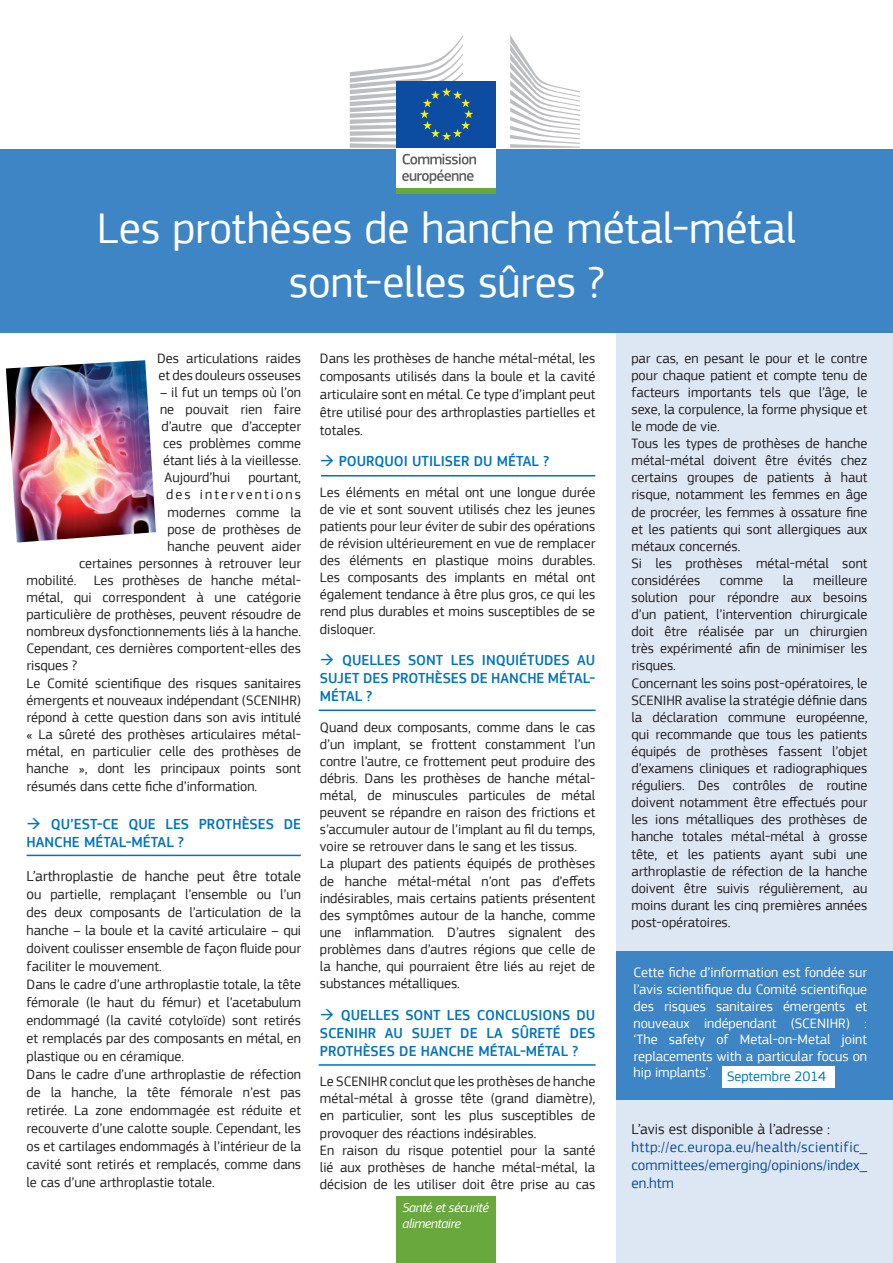
<style>
.page{position:relative;width:893px;height:1263px;background:#fff}
.page>*{position:absolute;margin:0;border:0;box-sizing:border-box;transform-origin:0 0}
.t1{font:45px/54px "EC Square Sans Pro";letter-spacing:-.005em;color:#fff;text-align:center}
.t2{font:500 15px/18px "EC Square Sans Pro";color:#0073bc}
.t3{font:15px/18px "EC Square Sans Pro";letter-spacing:.005em;color:#0d4da1;text-align:justify}
.t4{font:15px "EC Square Sans Pro";color:#231f20}
.t5{font:14.25px/17.1px "EC Square Sans Pro";color:#231f20}
.t6{font:14.25px/16.8px "EC Square Sans Pro";color:#fff;text-align:justify}
.t7{font:14.25px "EC Square Sans Pro";letter-spacing:.15em;color:#231f20}
.t8{font:italic 13.5px/16.2px "PF Square Sans Pro";letter-spacing:-.03em;color:#fff}
.s1{font-size:15px}
.s2{color:#0073bc}
</style>
<div class="page">
<div style="left:617px;top:333px;width:276px;height:930px;background:#dde7f4"></div>
<div style="left:0;top:149px;width:893px;height:184px;background:#3e85c5"></div>
<div style="left:397px;top:1196px;width:99px;height:67px;background:#68a83c"></div>
<div style="left:397px;top:146px;width:99px;height:44px;background:#fff"></div>
<div style="left:397px;top:81px;width:99px;height:67px;background:#0d4da1"></div>
<svg style="left:350px;top:35px;width:123px;height:113px"></svg>
<div style="left:397px;top:189px;width:99px;height:5px;background:#68a83c"></div>
<svg style="left:510px;top:35px;width:70px;height:113px"></svg>
<svg style="left:402px;top:154px;width:74px;height:30px"></svg>
<img style="left:6px;top:360px;width:150px;height:183px">
<div style="left:617px;top:951px;width:276px;height:149px;background:#3e85c5"></div>
<hr style="left:27px;top:855px;width:274px;height:1px;background:#0073bc">
<hr style="left:319px;top:709px;width:277px;height:2px;background:#0073bc">
<div style="left:722px;top:1066px;width:112px;height:21px;background:#fff"></div>
<hr style="left:321px;top:475px;width:274px;height:1px;background:#0073bc">
<hr style="left:319px;top:1064px;width:277px;height:2px;background:#0073bc">
<h1 class="t1" style="left:97px;top:201px;width:701px">Les prothèses de hanche métal-métal sont-elles sûres ?</h1>
<p class="t5" style="left:157px;top:349px;width:146px">Des articulations raides et des douleurs osseuses</p>
<p class="t5" style="left:160px;top:384px;width:142px">– il fut un temps où l’on</p>
<p class="t5" style="left:160px;top:401px;width:142px">ne pouvait rien faire</p>
<p class="t5" style="left:162px;top:418px;width:141px">d’autre que d’accepter</p>
<p class="t5" style="left:163px;top:435px;width:139px">ces problèmes comme</p>
<p class="t5" style="left:163px;top:452px;width:139px">étant liés à la vieillesse.</p>
<p class="t5" style="left:165px;top:469px;width:67px">Aujourd’hui</p>
<p class="t5" style="left:248px;top:469px;width:54px">pourtant,</p>
<p class="t7" style="left:166px;top:486px;width:136px">des interventions</p>
<p class="t5" style="left:168px;top:503px;width:135px">modernes comme la</p>
<p class="t5" style="left:168px;top:520px;width:135px">pose de prothèses de</p>
<p class="t5" style="left:168px;top:537px;width:135px">hanche peuvent aider</p>
<p class="t5" style="left:79px;top:555px;width:224px">certaines personnes à retrouver leur</p>
<p class="t5" style="left:27px;top:572px;width:276px">mobilité. Les prothèses de hanche métal-</p>
<p class="t5" style="left:27px;top:589px;width:276px">métal, qui correspondent à une catégorie</p>
<p class="t5" style="left:27px;top:606px;width:276px">particulière de prothèses, peuvent résoudre de</p>
<p class="t5" style="left:27px;top:623px;width:276px">nombreux dysfonctionnements liés à la hanche.</p>
<p class="t5" style="left:27px;top:640px;width:276px">Cependant, ces dernières comportent-elles des</p>
<p class="t5" style="left:27px;top:657px;width:52px">risques ?</p>
<p class="t5" style="left:27px;top:674px;width:276px">Le Comité scientifique des risques sanitaires</p>
<p class="t5" style="left:27px;top:691px;width:276px">émergents et nouveaux indépendant (SCENIHR)</p>
<p class="t5" style="left:27px;top:708px;width:276px">répond à cette question dans son avis intitulé</p>
<p class="t5" style="left:27px;top:726px;width:276px">« La sûreté des prothèses articulaires métal-</p>
<p class="t5" style="left:27px;top:743px;width:276px">métal, en particulier celle des prothèses de</p>
<p class="t5" style="left:27px;top:760px;width:276px">hanche », dont les principaux points sont</p>
<p class="t5" style="left:27px;top:778px;width:232px">résumés dans cette fiche d’information.</p>
<p class="t2" style="left:27px;top:815px;width:276px">→ QU’EST-CE QUE LES PROTHÈSES DE<br>HANCHE MÉTAL-MÉTAL ?</p>
<p class="t4" style="left:27px;top:867px;width:276px">L’arthroplastie de hanche peut être totale</p>
<p class="t5" style="left:27px;top:885px;width:276px;line-height:18px"><span class="s1">o</span>u partielle, remplaçant l’ensemble ou l’un des deux composants de l’articulation de la hanche – la boule et la cavité articulaire – qui doivent coulisser ensemble de façon fluide pour faciliter le mouvement.<br>Dans le cadre d’une arthroplastie totale, la tête fémorale (le haut du fémur) et l’acetabulum endommagé (la cavité cotyloïde) sont retirés et remplacés par des composants en métal, en plastique ou en céramique.<br>Dans le cadre d’une arthroplastie de réfection de la hanche, la tête fémorale n’est pas retirée. La zone endommagée est réduite et recouverte d’une calotte souple. Cependant, les os et cartilages endommagés à l’intérieur de la cavité sont retirés et remplacés, comme dans le cas d’une arthroplastie totale.</p>
<p class="t5" style="left:320px;top:349px;width:277px;line-height:18px;text-align:justify">Dans les prothèses de hanche métal-métal, les composants utilisés dans la boule et la cavité articulaire sont en métal. Ce type d’implant peut être utilisé pour des arthroplasties partielles et totales.</p>
<p class="t2" style="left:320px;top:452px;width:231px">→ POURQUOI UTILISER DU MÉTAL ?</p>
<p class="t5" style="left:320px;top:483px;width:277px;text-align:justify">Les éléments en métal ont une longue durée de vie et sont souvent utilisés chez les jeunes patients pour leur éviter de subir des opérations de révision ultérieurement en vue de remplacer des éléments en plastique moins durables.<br>Les composants des implants en métal ont également tendance à être plus gros, ce qui les rend plus durables et moins susceptibles de se disloquer.</p>
<p class="t2" style="left:320px;top:651px;width:277px;text-align:justify">→ QUELLES SONT LES INQUIÉTUDES AU SUJET DES PROTHÈSES DE HANCHE MÉTAL-MÉTAL ?</p>
<p class="t5" style="left:320px;top:718px;width:277px">Quand deux composants, comme dans le cas d’un implant, se frottent constamment l’un contre l’autre, ce frottement peut produire des débris. Dans les prothèses de hanche métal&shy;métal, de minuscules particules de métal peuvent se répandre en raison des frictions et s’accumuler autour de l’implant au fil du temps, voire se retrouver dans le sang et les tissus.<br>La plupart des patients équipés de prothèses de hanche métal-métal n’ont pas d’effets indésirables, mais certains patients présentent des symptômes autour de la hanche, comme une inflammation. D’autres signalent des problèmes dans d’autres régions que celle de la hanche, qui pourraient être liés au rejet de substances métalliques.</p>
<p class="t2" style="left:320px;top:1006px;width:277px">→ QUELLES SONT LES CONCLUSIONS DU<br>SCENIHR</p>
<p class="t2" style="left:320px;top:1024px;width:277px;text-indent:65px">AU SUJET DE LA SÛRETÉ DES<br>PROTHÈSES DE HANCHE MÉTAL-MÉTAL ?</p>
<p class="t5" style="left:320px;top:1073px;width:277px">Le SCENIHR conclut que les prothèses de hanche métal-métal à grosse tête (grand diamètre), en particulier, sont les plus susceptibles de provoquer des réactions indésirables.<br>En raison du risque potentiel pour la santé lié aux prothèses de hanche métal-métal, la décision de les utiliser doit être prise au cas</p>
<p class="t8" style="left:402px;top:1199px;width:88px">Santé et sécurité alimentaire</p>
<p class="t5" style="left:631px;top:349px;width:238px">par cas, en pesant le pour et le contre pour chaque patient et compte tenu de facteurs importants tels que l’âge, le sexe, la corpulence, la forme physique et le mode de vie.<br>Tous les types de prothèses de hanche métal-métal doivent être évités chez certains groupes de patients à haut risque, notamment les femmes en âge de procréer, les femmes à ossature fine et les patients qui sont allergiques aux métaux concernés.<br>Si les prothèses métal-métal sont considérées</p>
<p class="t5" style="left:631px;top:572px;width:237px;text-indent:182px">meilleure solution pour répondre aux besoins d’un patient, l’intervention chirurgicale doit être réalisée par un chirurgien très expérimenté afin de minimiser les risques.<br>Concernant les soins post-opératoires, le SCENIHR avalise la stratégie définie dans la déclaration commune européenne, qui recommande que tous les patients équipés de prothèses fassent l’objet d’examens cliniques et radiographiques réguliers. Des contrôles de routine doivent notamment être effectués pour les ions métalliques des prothèses de hanche totales métal-métal à grosse tête, et les patients ayant subi une arthroplastie de réfection de la hanche doivent être suivis régulièrement, au moins durant les cinq premières années post-opératoires.</p>
<p class="t5" style="left:720px;top:572px;width:45px">comme</p>
<p class="t5" style="left:783px;top:572px;width:12px">la</p>
<p class="t6" style="left:634px;top:964px;width:235px">Cette fiche d’information est fondée sur l’avis scientifique du Comité scientifique des risques sanitaires émergents et nouveaux indépendant (SCENIHR) : ‘The safety of Metal-on-Metal joint replacements with a particular focus on hip implants’. <span class="s2">Septembre 2014</span></p>
<p class="t4" style="left:631px;top:1120px;width:200px">L’avis est disponible à l’adresse :</p>
<p class="t3" style="left:631px;top:1138px;width:237px">http://ec.europa.eu/health/scientific_ committees/emerging/opinions/index_ en.htm</p>
</div>
